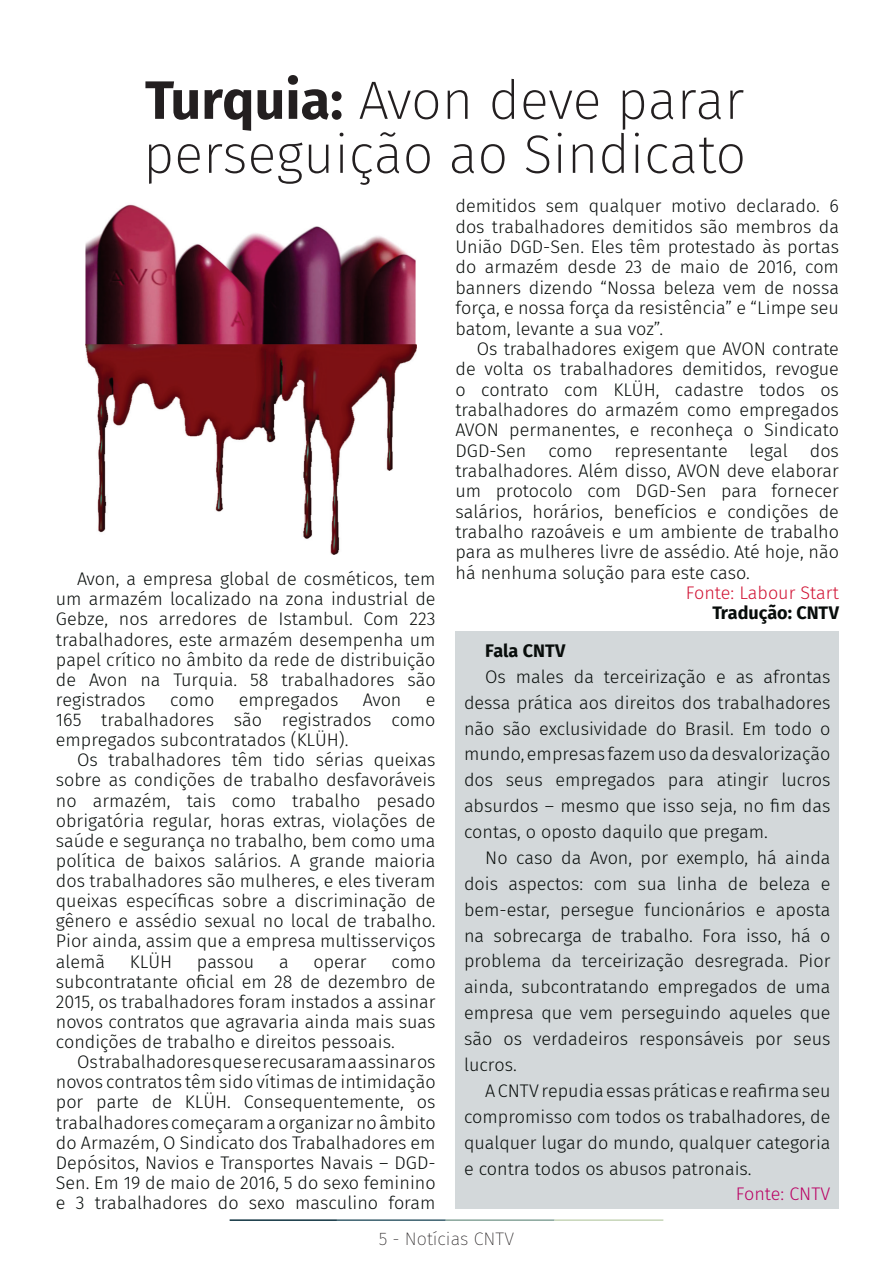
<style>
.page{position:relative;width:893px;height:1263px;background:#fff}
.page>*{position:absolute;margin:0;border:0;box-sizing:border-box;transform-origin:0 0}
.t1{font:200 54px/54px "Fira Sans";color:#231f20}
.t2{font:300 18.15px/20.1px "Fira Sans";color:#080d0b;text-align:justify}
.t3{font:700 18.15px "Fira Sans";color:#080d0b}
.t4{font:300 18.15px "Fira Sans";color:#d11435}
.t5{font:300 18.15px "Fira Sans";color:#ba0164}
.t6{font:200 18px "Fira Sans";color:#231f20}
.s1{font-weight:700}
</style>
<div class="page">
<hr style="left:230px;top:1219px;width:107px;height:2px;background:#0e323f">
<hr style="left:337px;top:1219px;width:109px;height:2px;background:#3a5f6d">
<hr style="left:446px;top:1219px;width:109px;height:2px;background:#87a59a">
<hr style="left:555px;top:1219px;width:108px;height:2px;background:#c6d5b7">
<img style="left:85px;top:204px;width:332px;height:350px">
<div style="left:455px;top:631px;width:384px;height:578px;background:#d3d8da"></div>
<p class="t1" style="left:143px;top:73px;width:605px"><span class="s1">Turquia:</span> Avon deve parar perseguição ao Sindicato</p>
<p class="t2" style="left:56px;top:569px;width:381px;text-indent:21px">Avon, a empresa global de cosméticos, tem um armazém localizado na zona industrial de Gebze, nos arredores de Istambul. Com 223 trabalhadores, este armazém desempenha um papel crítico no âmbito da rede de distribuição de Avon na Turquia. 58 trabalhadores são registrados</p>
<p class="t2" style="left:170px;top:689px;width:46px">como</p>
<p class="t2" style="left:239px;top:689px;width:101px">empregados</p>
<p class="t2" style="left:363px;top:689px;width:40px">Avon</p>
<p class="t2" style="left:56px;top:689px;width:381px;text-indent:370px">e 165 trabalhadores são registrados como empregados subcontratados (KLÜH).</p>
<p class="t2" style="left:56px;top:750px;width:381px;text-indent:21px">Os trabalhadores têm tido sérias queixas sobre as condições de trabalho desfavoráveis no armazém, tais como trabalho pesado obrigatória regular, horas extras, violações de saúde e segurança no trabalho, bem como uma política de baixos salários. A grande maioria dos trabalhadores são mulheres, e eles tiveram queixas específicas sobre a discriminação de gênero e assédio sexual no local de trabalho.<br>Pior ainda, assim que a empresa multisserviços alemã</p>
<p class="t2" style="left:130px;top:951px;width:44px">KLÜH</p>
<p class="t2" style="left:197px;top:951px;width:59px">passou</p>
<p class="t2" style="left:279px;top:951px;width:11px">a</p>
<p class="t2" style="left:314px;top:951px;width:55px">operar</p>
<p class="t2" style="left:56px;top:951px;width:381px;text-indent:336px">como subcontratante oficial em 28 de dezembro de 2015, os trabalhadores foram instados a assinar novos contratos que agravaria ainda mais suas condições de trabalho e direitos pessoais.</p>
<p class="t2" style="left:56px;top:1052px;width:381px;text-indent:21px">Os trabalhadores que se recusaram a assinar os novos contratos têm sido vítimas de intimidação por parte de KLÜH. Consequentemente, os trabalhadores começaram a organizar no âmbito do Armazém, O Sindicato dos Trabalhadores em Depósitos, Navios e Transportes Navais – DGD-Sen. Em 19 de maio de 2016, 5 do sexo feminino e 3 trabalhadores do sexo masculino foram</p>
<p class="t2" style="left:455px;top:196px;width:385px">demitidos sem qualquer motivo declarado. 6 dos trabalhadores demitidos são membros da União DGD-Sen. Eles têm protestado às portas do armazém desde 23 de maio de 2016, com banners dizendo “Nossa beleza vem de nossa força, e nossa força da resistência” e “Limpe seu batom, levante a sua voz”.</p>
<p class="t2" style="left:455px;top:338px;width:385px;text-indent:21px">Os trabalhadores exigem que AVON contrate de volta os trabalhadores demitidos, revogue o contrato com KLÜH, cadastre todos os trabalhadores do armazém como empregados AVON permanentes, e reconheça o Sindicato DGD-Sen como representante legal dos trabalhadores. Além disso, AVON deve elaborar um protocolo com DGD-Sen para fornecer salários, horários, benefícios e condições de trabalho razoáveis e um ambiente de trabalho para as mulheres livre de assédio. Até hoje, não há nenhuma solução para este caso.</p>
<p class="t4" style="left:686px;top:580px;width:155px">Fonte: Labour Start</p>
<p class="t3" style="left:713px;top:598px;width:128px">Tradução: CNTV</p>
<p class="t3" style="left:485px;top:635px;width:82px">Fala CNTV</p>
<p class="t2" style="left:464px;top:663px;width:368px;line-height:26px;text-indent:21px">Os males da terceirização e as afrontas dessa prática aos direitos dos trabalhadores não são exclusividade do Brasil. Em todo o mundo, empresas fazem uso da desvalorização dos seus empregados para atingir lucros absurdos – mesmo que isso seja, no fim das contas, o oposto daquilo que pregam.</p>
<p class="t2" style="left:464px;top:844px;width:368px;line-height:26px;text-indent:21px">No caso da Avon, por exemplo, há ainda dois aspectos: com sua linha de beleza e bem-estar, persegue funcionários e aposta na sobrecarga de trabalho. Fora isso, há o problema da terceirização desregrada. Pior ainda, subcontratando empregados de uma empresa que vem perseguindo aqueles que são os verdadeiros responsáveis por seus lucros.</p>
<p class="t2" style="left:464px;top:1077px;width:368px;line-height:26px;text-indent:21px">A CNTV repudia essas práticas e reafirma seu compromisso com todos os trabalhadores, de qualquer lugar do mundo, qualquer categoria e contra todos os abusos patronais.</p>
<p class="t5" style="left:736px;top:1181px;width:96px">Fonte: CNTV</p>
<p class="t6" style="left:379px;top:1226px;width:137px">5 - Notícias CNTV</p>
</div>
